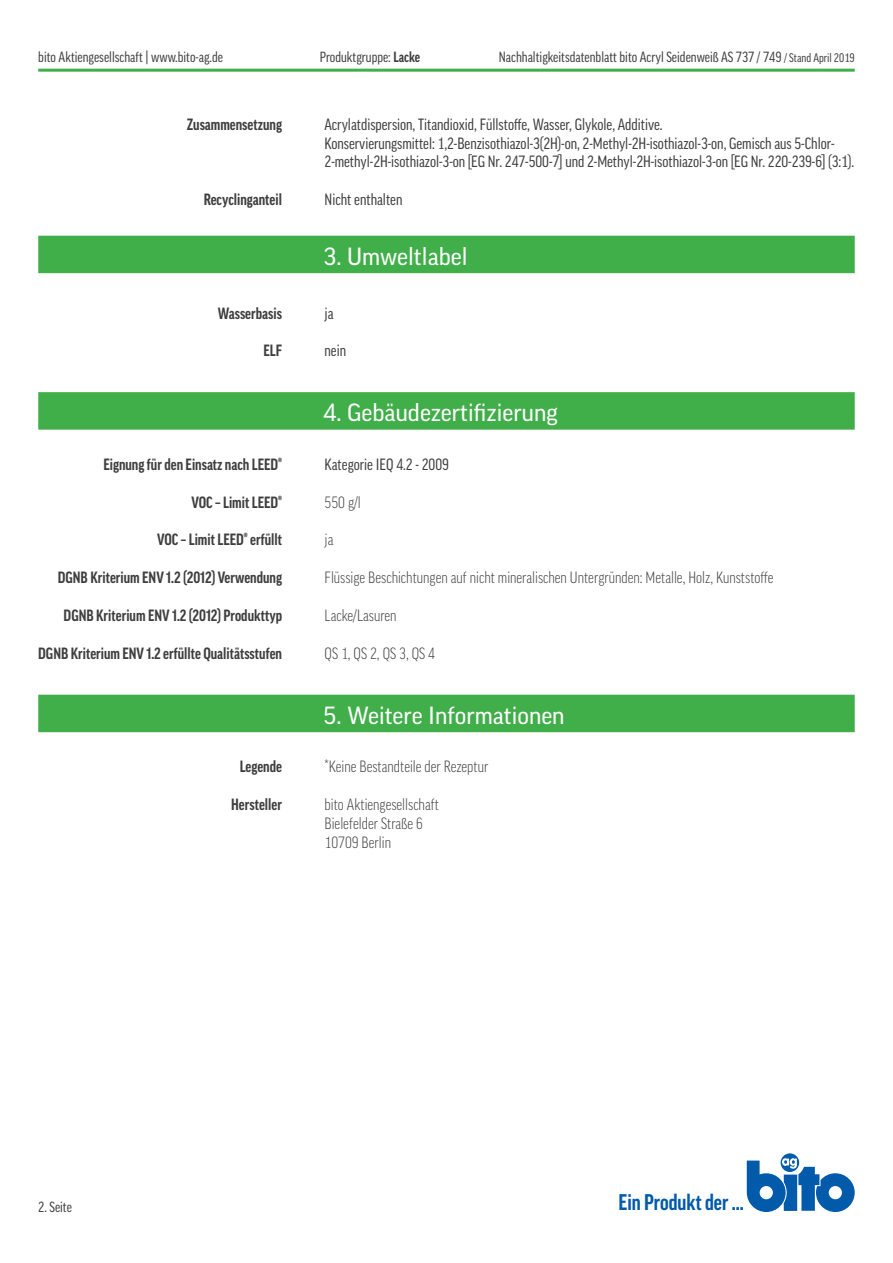
<style>
.page{position:relative;width:893px;height:1263px;background:#fff}
.page>*{position:absolute;margin:0;border:0;box-sizing:border-box;transform-origin:0 0}
.grüner_Balken{font:24px "Good Pro";color:#fff}
.t1{font:700 condensed 21.9px "Good Pro";color:#015aaa}
.Inhalt{font:condensed 15.75px/18.9px "Good Pro";color:#3e3e3f}
.Inhalt-2{font:300 condensed 15.75px "Good Pro";color:#3e3e3f}
.Inhalt-3{font:700 condensed 15.75px "Good Pro";color:#3e3e3f}
.Auflistung{font:700 condensed 15.75px "Good Pro";color:#3e3e3f}
.t2{font:condensed 14.25px "Good Pro";color:#3e3e3f}
.s1{font-weight:700}
.s2{font-size:12px}
</style>
<div class="page">
<hr style="left:38px;top:69px;width:817px;height:3px;background:#40ae49">
<svg style="left:781px;top:1153px;width:18px;height:19px"></svg>
<svg style="left:747px;top:1158px;width:108px;height:54px"></svg>
<div style="left:38px;top:236px;width:817px;height:37px;background:#40ae49"></div>
<div style="left:38px;top:392px;width:817px;height:38px;background:#40ae49"></div>
<div style="left:38px;top:695px;width:817px;height:37px;background:#40ae49"></div>
<p class="t2" style="left:38px;top:49px;width:186px">bito Aktiengesellschaft | www.bito-ag.de</p>
<p class="t2" style="left:320px;top:49px;width:102px">Produktgruppe: <span class="s1">Lacke</span></p>
<p class="t2" style="left:499px;top:49px;width:357px">Nachhaltigkeitsdatenblatt bito Acryl Seidenweiß AS 737 / 749 <span class="s2">/ Stand April 2019</span></p>
<p class="Auflistung" style="left:187px;top:115px;width:97px">Zusammensetzung</p>
<p class="Auflistung" style="left:204px;top:191px;width:80px">Recyclinganteil</p>
<p class="Auflistung" style="left:218px;top:304px;width:66px">Wasserbasis</p>
<p class="Auflistung" style="left:263px;top:342px;width:20px">ELF</p>
<p class="Auflistung" style="left:103px;top:455px;width:180px">Eignung für den Einsatz nach LEED®</p>
<p class="Auflistung" style="left:191px;top:493px;width:92px">VOC – Limit LEED®</p>
<p class="Auflistung" style="left:157px;top:531px;width:127px">VOC – Limit LEED® erfüllt</p>
<p class="Inhalt-3" style="left:58px;top:569px;width:226px">DGNB Kriterium ENV 1.2 (2012) Verwendung</p>
<p class="Inhalt-3" style="left:64px;top:607px;width:220px">DGNB Kriterium ENV 1.2 (2012) Produkttyp</p>
<p class="Inhalt-3" style="left:38px;top:644px;width:245px">DGNB Kriterium ENV 1.2 erfüllte Qualitätsstufen</p>
<p class="Inhalt-3" style="left:240px;top:758px;width:44px">Legende</p>
<p class="Auflistung" style="left:231px;top:796px;width:52px">Hersteller</p>
<p class="Inhalt" style="left:325px;top:115px;width:340px">Acrylatdispersion, Titandioxid, Füllstoffe, Wasser, Glykole, Additive.</p>
<p class="Inhalt" style="left:325px;top:133px;width:531px">Konservierungsmittel: 1,2-Benzisothiazol-3(2H)-on, 2-Methyl-2H-isothiazol-3-on, Gemisch aus 5-Chlor-<br>2-methyl-2H-isothiazol-3-on [EG Nr. 247-500-7] und 2-Methyl-2H-isothiazol-3-on [EG Nr. 220-239-6] (3:1).</p>
<p class="Inhalt" style="left:325px;top:190px;width:79px">Nicht enthalten</p>
<p class="grüner_Balken" style="left:323px;top:242px;width:146px">3. Umweltlabel</p>
<p class="Inhalt" style="left:325px;top:304px;width:10px">ja</p>
<p class="Inhalt" style="left:325px;top:341px;width:23px">nein</p>
<p class="grüner_Balken" style="left:323px;top:399px;width:236px">4. Gebäudezertifizierung</p>
<p class="Inhalt" style="left:325px;top:455px;width:126px">Kategorie IEQ 4.2 - 2009</p>
<p class="Inhalt-2" style="left:325px;top:493px;width:38px">550 g/l</p>
<p class="Inhalt-2" style="left:325px;top:531px;width:10px">ja</p>
<p class="Inhalt-2" style="left:325px;top:569px;width:451px">Flüssige Beschichtungen auf nicht mineralischen Untergründen: Metalle, Holz, Kunststoffe</p>
<p class="Inhalt-2" style="left:325px;top:606px;width:73px">Lacke/Lasuren</p>
<p class="Inhalt-2" style="left:325px;top:644px;width:112px">QS 1, QS 2, QS 3, QS 4</p>
<p class="grüner_Balken" style="left:323px;top:701px;width:243px">5. Weitere Informationen</p>
<p class="Inhalt-2" style="left:325px;top:758px;width:165px">*Keine Bestandteile der Rezeptur</p>
<p class="Inhalt-2" style="left:325px;top:795px;width:116px">bito Aktiengesellschaft</p>
<p class="Inhalt-2" style="left:325px;top:814px;width:100px">Bielefelder Straße 6</p>
<p class="Inhalt-2" style="left:325px;top:833px;width:68px">10709 Berlin</p>
<p class="t2" style="left:38px;top:1199px;width:35px">2. Seite</p>
<h2 class="t1" style="left:618px;top:1190px;width:127px">Ein Produkt der ...</h2>
</div>
